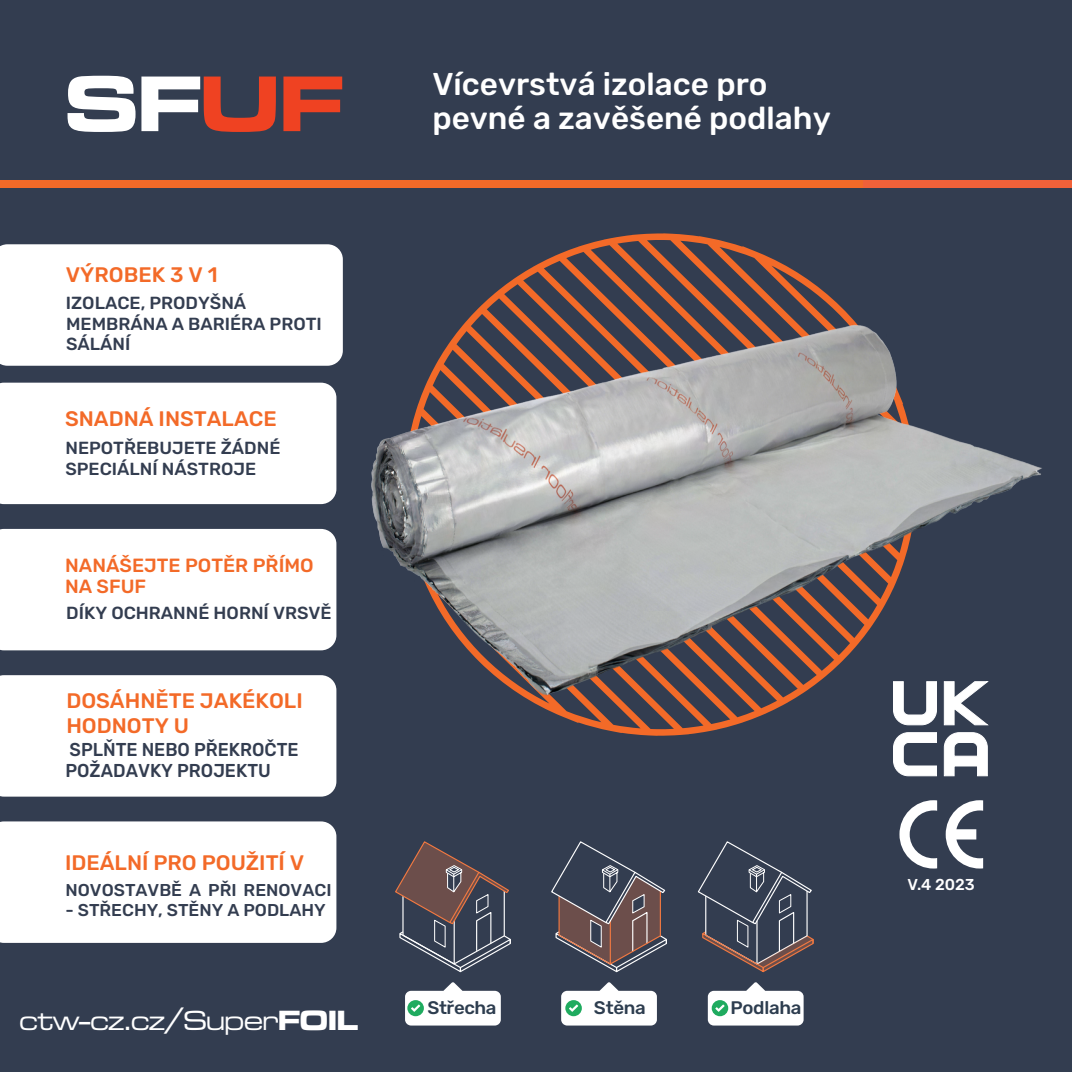
<style>
.page{position:relative;width:1072px;height:1072px;background:#fff}
.page>*{position:absolute;margin:0;border:0;box-sizing:border-box;transform-origin:0 0}
.t1{font:500 31.5px/33.2px "Rubik";color:#fff}
.t2{font:28.88px "Microgramma D Medi Exte";color:#fff}
.t3{font:500 21px/25.2px "Rubik";color:#f36a28}
.t4{font:500 19.07px/20.5px "Rubik";color:#f36a28}
.t5{font:500 18.55px/21px "Rubik";color:#333d50;scale:.96 1}
.t6{font:500 18.2px "Rubik";letter-spacing:-.015em;color:#2d3d4f}
.t7{font:500 17.5px/20.5px "Rubik";color:#333d50}
.t8{font:500 17.15px "Rubik";color:#333d50}
.t9{font:500 15.75px "Rubik";color:#fff}
.s1{font-family:"Microgramma D Bold Exte"}
</style>
<div class="page">
<div style="left:0;top:0;width:1071px;height:1071px;background:#333d50"></div>
<svg style="left:68px;top:76px;width:67px;height:56px"></svg>
<svg style="left:141px;top:77px;width:135px;height:55px"></svg>
<svg style="left:283px;top:77px;width:59px;height:54px"></svg>
<div style="left:0;top:180px;width:877px;height:7px;background:#f36a28"></div>
<div style="left:863px;top:180px;width:208px;height:7px;background:#f16139"></div>
<div style="left:0;top:244px;width:343px;height:122px;background:#fff"></div>
<div style="left:0;top:382px;width:336px;height:122px;background:#fff"></div>
<div style="left:0;top:529px;width:336px;height:121px;background:#fff"></div>
<div style="left:0;top:675px;width:336px;height:121px;background:#fff"></div>
<div style="left:0;top:821px;width:336px;height:121px;background:#fff"></div>
<img style="left:357px;top:187px;width:697px;height:682px">
<svg style="left:405px;top:982px;width:96px;height:43px"></svg>
<svg style="left:561px;top:982px;width:96px;height:43px"></svg>
<svg style="left:708px;top:982px;width:95px;height:43px"></svg>
<svg style="left:394px;top:840px;width:117px;height:133px"></svg>
<svg style="left:696px;top:840px;width:118px;height:133px"></svg>
<svg style="left:550px;top:840px;width:117px;height:133px"></svg>
<svg style="left:945px;top:800px;width:38px;height:68px"></svg>
<svg style="left:899px;top:800px;width:38px;height:68px"></svg>
<svg style="left:892px;top:680px;width:45px;height:45px"></svg>
<svg style="left:943px;top:680px;width:47px;height:45px"></svg>
<svg style="left:892px;top:731px;width:45px;height:45px"></svg>
<svg style="left:943px;top:731px;width:45px;height:45px"></svg>
<p class="t3" style="left:66px;top:263px;width:153px">VÝROBEK 3 V 1</p>
<p class="t7" style="left:66px;top:293px;width:257px">IZOLACE, PRODYŠNÁ<br>MEMBRÁNA A BARIÉRA PROTI<br>SÁLÁNÍ</p>
<p class="t3" style="left:65px;top:407px;width:213px">SNADNÁ INSTALACE</p>
<p class="t7" style="left:65px;top:439px;width:216px">NEPOTŘEBUJETE ŽÁDNÉ<br>SPECIÁLNÍ NÁSTROJE</p>
<p class="t4" style="left:65px;top:556px;width:250px">NANÁŠEJTE POTĚR PŘÍMO<br>NA SFUF</p>
<p class="t7" style="left:66px;top:603px;width:267px">DÍKY OCHRANNÉ HORNÍ VRSVĚ</p>
<p class="t3" style="left:66px;top:688px;width:238px">DOSÁHNĚTE JAKÉKOLI<br>HODNOTY U</p>
<p class="t5" style="left:65px;top:739px;width:244px">SPLŇTE NEBO PŘEKROČTE<br>POŽADAVKY PROJEKTU</p>
<p class="t3" style="left:65px;top:851px;width:241px">IDEÁLNÍ PRO POUŽITÍ V</p>
<p class="t8" style="left:65px;top:877px;width:267px">NOVOSTAVBĚ A PŘI RENOVACI</p>
<p class="t8" style="left:65px;top:897px;width:262px">- STŘECHY, STĚNY A PODLAHY</p>
<h2 class="t2" style="left:20px;top:1001px;width:340px">ctw-cz.cz/Super<span class="s1">FOIL</span></h2>
<h1 class="t1" style="left:432px;top:69px;width:400px">Vícevrstvá izolace pro pevné a zavěšené podlahy</h1>
<p class="t6" style="left:427px;top:994px;width:71px">Střecha</p>
<p class="t6" style="left:594px;top:994px;width:53px">Stěna</p>
<p class="t6" style="left:730px;top:994px;width:72px">Podlaha</p>
<p class="t9" style="left:907px;top:876px;width:69px">V.4 2023</p>
</div>
